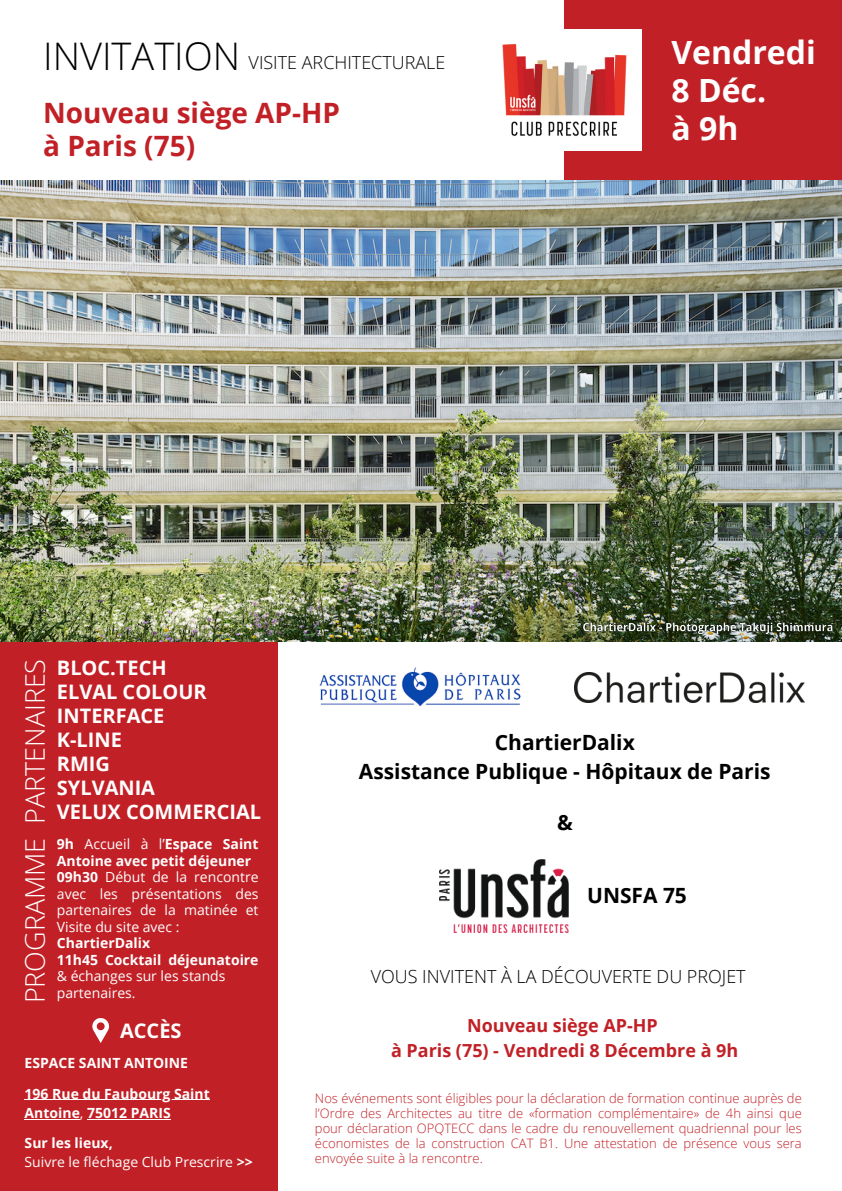
<style>
.page{position:relative;width:842px;height:1191px;background:#fff}
.page>*{position:absolute;margin:0;border:0;box-sizing:border-box;transform-origin:0 0}
.t1{font:300 38px "Open Sans";color:#000}
.t2{font:700 32px "Open Sans";color:#fff}
.t3{font:700 28px "Open Sans";color:#c12026}
.t4{font:300 27px "Open Sans";color:#fff}
.t5{font:700 21px "Open Sans";color:#000}
.t6{font:700 20px "Open Sans";color:#fff}
.t7{font:300 18px "Open Sans";color:#000}
.t8{font:700 18px "Open Sans";color:#c12026}
.t9{font:700 14px/16.5px "Open Sans";color:#fff}
.t10{font:14px/16.5px "Open Sans";color:#fff;text-align:justify}
.t11{font:300 13px/15px "Open Sans";color:#c12026;text-align:justify}
.s1{font-weight:400}
.s2{font-weight:700}
</style>
<div class="page">
<div style="left:564px;top:0;width:278px;height:180px;background:#c12026"></div>
<div style="left:487px;top:29px;width:154px;height:122px;background:#fff"></div>
<img style="left:502px;top:44px;width:124px;height:92px">
<div style="left:0;top:638px;width:277px;height:552px;background:#c12026"></div>
<svg style="left:92px;top:1018px;width:17px;height:25px"></svg>
<img style="left:439px;top:859px;width:130px;height:73px">
<img style="left:319px;top:667px;width:202px;height:39px">
<img style="left:574px;top:672px;width:231px;height:30px">
<img style="left:0;top:180px;width:842px;height:461px">
<hr style="left:25px;top:1099px;width:185px;height:1px;background:#fff">
<hr style="left:25px;top:1118px;width:55px;height:1px;background:#fff">
<hr style="left:87px;top:1118px;width:84px;height:1px;background:#fff">
<img style="left:577px;top:616px;width:262px;height:24px">
<p class="t1" style="left:43px;top:29px;width:198px">INVITATION</p>
<p class="t3" style="left:43px;top:93px;width:298px">Nouveau siège AP-HP</p>
<p class="t3" style="left:43px;top:126px;width:153px">à Paris (75)</p>
<p class="t7" style="left:249px;top:50px;width:198px">VISITE ARCHITECTURALE</p>
<p class="t2" style="left:671px;top:29px;width:146px">Vendredi</p>
<p class="t2" style="left:671px;top:68px;width:96px">8 Déc.</p>
<p class="t2" style="left:671px;top:106px;width:68px">à 9h</p>
<p class="t4" style="left:16px;top:823px;width:166px;rotate:-90deg">PARTENAIRES</p>
<p class="t4" style="left:16px;top:1003px;width:167px;rotate:-90deg">PROGRAMME</p>
<p class="t6" style="left:57px;top:653px;width:111px">BLOC.TECH</p>
<p class="t6" style="left:57px;top:677px;width:151px">ELVAL COLOUR</p>
<p class="t6" style="left:57px;top:701px;width:109px">INTERFACE</p>
<p class="t6" style="left:57px;top:725px;width:67px">K-LINE</p>
<p class="t6" style="left:57px;top:749px;width:55px">RMIG</p>
<p class="t6" style="left:57px;top:773px;width:100px">SYLVANIA</p>
<p class="t6" style="left:57px;top:797px;width:206px">VELUX COMMERCIAL</p>
<p class="t9" style="left:57px;top:835px;width:203px">9h <span class="s1">Accueil à l’</span>Espace Saint<br>Antoine avec petit déjeuner</p>
<p class="t10" style="left:57px;top:868px;width:203px"><span class="s2">09h30</span> Début de la rencontre avec les présentations des partenaires de la matinée et Visite du site avec :</p>
<p class="t9" style="left:57px;top:934px;width:95px">ChartierDalix</p>
<p class="t9" style="left:57px;top:950px;width:203px">11h45 Cocktail déjeunatoire <span class="s1">&amp; échanges sur les stands</span></p>
<p class="t10" style="left:57px;top:983px;width:80px">partenaires.</p>
<p class="t6" style="left:120px;top:1016px;width:63px">ACCÈS</p>
<p class="t9" style="left:25px;top:1054px;width:165px">ESPACE SAINT ANTOINE</p>
<p class="t9" style="left:25px;top:1083px;width:187px;line-height:19.5px">196 Rue du Faubourg Saint<br>Antoine<span class="s1">,</span> 75012 PARIS</p>
<p class="t9" style="left:25px;top:1133px;width:90px">Sur les lieux,</p>
<p class="t10" style="left:25px;top:1153px;width:230px">Suivre le fléchage Club Prescrire <span class="s2">&gt;&gt;</span></p>
<p class="t5" style="left:495px;top:727px;width:141px">ChartierDalix</p>
<p class="t5" style="left:359px;top:756px;width:413px">Assistance Publique - Hôpitaux de Paris</p>
<p class="t5" style="left:557px;top:807px;width:17px">&amp;</p>
<p class="t5" style="left:587px;top:880px;width:101px">UNSFA 75</p>
<p class="t7" style="left:371px;top:964px;width:376px">VOUS INVITENT À LA DÉCOUVERTE DU PROJET</p>
<p class="t8" style="left:467px;top:1012px;width:192px">Nouveau siège AP-HP</p>
<p class="t8" style="left:391px;top:1037px;width:349px">à Paris (75) - Vendredi 8 Décembre à 9h</p>
<p class="t11" style="left:315px;top:1090px;width:488px">Nos événements sont éligibles pour la déclaration de formation continue auprès de l’Ordre des Architectes au titre de «formation complémentaire» de 4h ainsi que pour déclaration OPQTECC dans le cadre du renouvellement quadriennal pour les économistes de la construction CAT B1. Une attestation de présence vous sera envoyée suite à la rencontre.</p>
</div>
